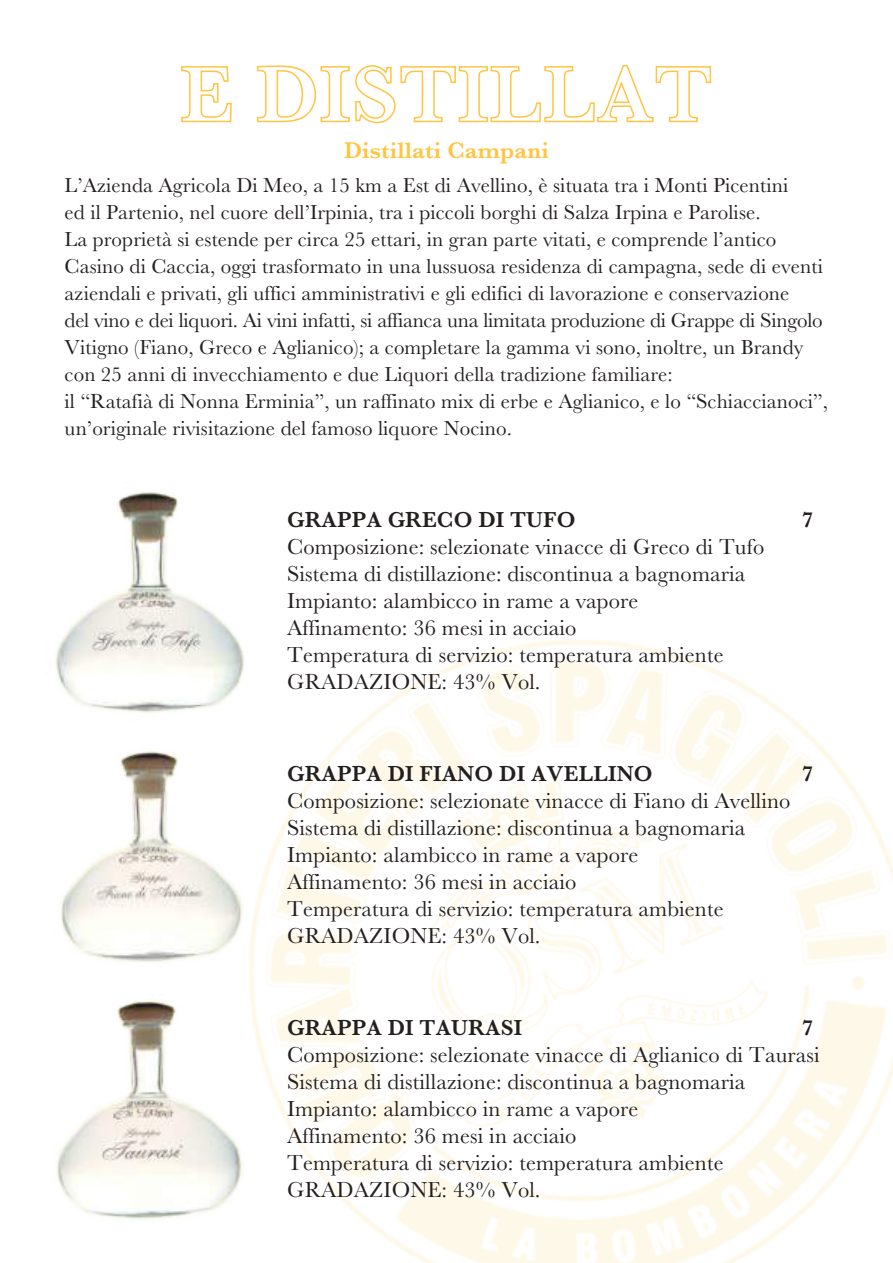
<style>
.page{position:relative;width:893px;height:1263px;background:#fff}
.page>*{position:absolute;margin:0;border:0;box-sizing:border-box;transform-origin:0 0}
.t1{font:600 23.55px "Baskerville";letter-spacing:.005em;color:#ffc441}
.t2{font:22.5px/27px "Baskerville";letter-spacing:.005em;color:#241f1f}
.t3{font:600 22.5px "Baskerville";letter-spacing:.005em;color:#241f1f}
.t4{font:21px/27px "Baskerville";letter-spacing:.005em;color:#241f1f}
</style>
<div class="page">
<img style="left:249px;top:640px;width:644px;height:623px">
<svg style="left:181px;top:66px;width:51px;height:57px"></svg>
<svg style="left:256px;top:65px;width:456px;height:59px"></svg>
<img style="left:56px;top:492px;width:199px;height:230px">
<img style="left:61px;top:738px;width:196px;height:236px">
<img style="left:57px;top:993px;width:201px;height:234px">
<p class="t1" style="left:344px;top:134px;width:206px">Distillati Campani</p>
<p class="t4" style="left:65px;top:172px;width:765px">L’Azienda Agricola Di Meo, a 15 km a Est di Avellino, è situata tra i Monti Picentini<br>ed il Partenio, nel cuore dell’Irpinia, tra i piccoli borghi di Salza Irpina e Parolise.<br>La proprietà si estende per circa 25 ettari, in gran parte vitati, e comprende l’antico Casino di Caccia, oggi trasformato in una lussuosa residenza di campagna, sede di eventi aziendali e privati, gli uffici amministrativi e gli edifici di lavorazione e conservazione<br>del vino e dei liquori. Ai vini infatti, si affianca una limitata produzione di Grappe di Singolo Vitigno (Fiano, Greco e Aglianico); a completare la gamma vi sono, inoltre, un Brandy con 25 anni di invecchiamento e due Liquori della tradizione familiare:<br>il “Ratafià di Nonna Erminia”, un raffinato mix di erbe e Aglianico, e lo “Schiaccianoci”, un’originale rivisitazione del famoso liquore Nocino.</p>
<p class="t3" style="left:287px;top:504px;width:290px">GRAPPA GRECO DI TUFO</p>
<p class="t2" style="left:287px;top:534px;width:479px">Composizione: selezionate vinacce di Greco di Tufo Sistema di distillazione: discontinua a bagnomaria Impianto: alambicco in rame a vapore Affinamento: 36 mesi in acciaio<br>Temperatura di servizio: temperatura ambiente GRADAZIONE: 43% Vol.</p>
<p class="t3" style="left:802px;top:504px;width:13px">7</p>
<p class="t3" style="left:287px;top:758px;width:367px">GRAPPA DI FIANO DI AVELLINO</p>
<p class="t2" style="left:287px;top:787px;width:505px">Composizione: selezionate vinacce di Fiano di Avellino Sistema di distillazione: discontinua a bagnomaria Impianto: alambicco in rame a vapore<br>Affinamento: 36 mesi in acciaio<br>Temperatura di servizio: temperatura ambiente GRADAZIONE: 43% Vol.</p>
<p class="t3" style="left:802px;top:758px;width:13px">7</p>
<p class="t3" style="left:802px;top:1011px;width:13px">7</p>
<p class="t3" style="left:287px;top:1011px;width:236px">GRAPPA DI TAURASI</p>
<p class="t2" style="left:287px;top:1041px;width:534px">Composizione: selezionate vinacce di Aglianico di Taurasi Sistema di distillazione: discontinua a bagnomaria Impianto: alambicco in rame a vapore<br>Affinamento: 36 mesi in acciaio<br>Temperatura di servizio: temperatura ambiente GRADAZIONE: 43% Vol.</p>
</div>
